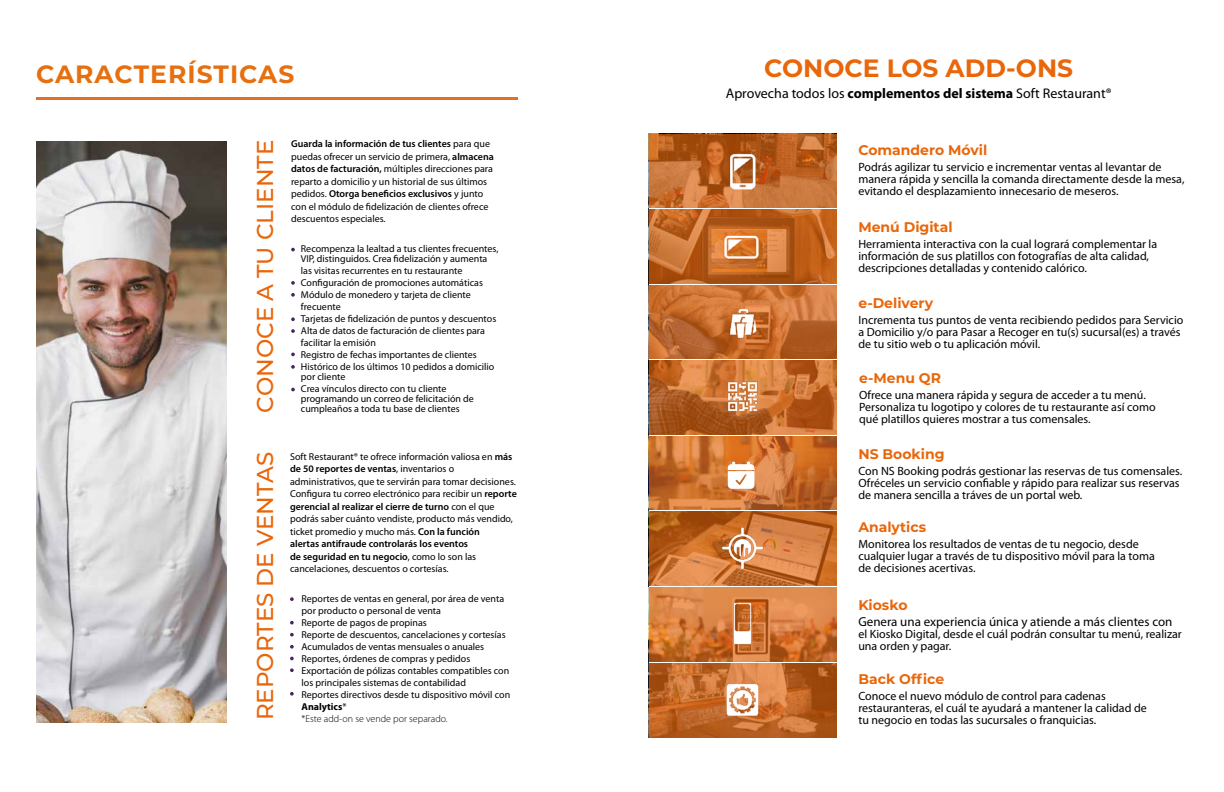
<style>
.page{position:relative;width:1224px;height:792px;background:#fff}
.page>*{position:absolute;margin:0;border:0;box-sizing:border-box;transform-origin:0 0}
.t1{font:700 25px "Montserrat";color:#e9660a}
.t2{font:700 25px "Montserrat";letter-spacing:.04em;color:#e66f10}
.t3{font:500 23px "Montserrat";color:#e9660a}
.t4{font:700 14px "Montserrat";color:#e9660a}
.t5{font:14px "Myriad Pro";color:#000}
.t6{font:13px "Myriad Pro";color:#000}
.t7{font:12px/12px "Myriad Pro";color:#000}
.t8{font:10px/12px "Myriad Pro";color:#000}
.s1{font-weight:600}
.s2{font-weight:700}
.s3{font-weight:300}
</style>
<div class="page">
<hr style="left:36px;top:97px;width:481px;height:2px;background:#e86e24">
<img style="left:36px;top:141px;width:191px;height:581px">
<svg style="left:291px;top:248px;width:4px;height:3px"></svg>
<svg style="left:291px;top:329px;width:4px;height:4px"></svg>
<svg style="left:291px;top:281px;width:4px;height:4px"></svg>
<svg style="left:291px;top:293px;width:4px;height:4px"></svg>
<svg style="left:291px;top:388px;width:4px;height:3px"></svg>
<svg style="left:291px;top:317px;width:4px;height:4px"></svg>
<svg style="left:291px;top:353px;width:4px;height:3px"></svg>
<svg style="left:291px;top:365px;width:4px;height:4px"></svg>
<svg style="left:290px;top:597px;width:4px;height:4px"></svg>
<svg style="left:290px;top:621px;width:4px;height:4px"></svg>
<svg style="left:290px;top:633px;width:4px;height:4px"></svg>
<svg style="left:290px;top:645px;width:4px;height:4px"></svg>
<svg style="left:290px;top:657px;width:4px;height:3px"></svg>
<svg style="left:290px;top:668px;width:4px;height:4px"></svg>
<svg style="left:290px;top:692px;width:4px;height:4px"></svg>
<svg style="left:649px;top:134px;width:188px;height:604px"></svg>
<img style="left:720px;top:148px;width:45px;height:46px">
<img style="left:720px;top:224px;width:45px;height:45px">
<img style="left:720px;top:300px;width:45px;height:45px">
<img style="left:720px;top:375px;width:45px;height:46px">
<img style="left:720px;top:526px;width:45px;height:46px">
<img style="left:720px;top:602px;width:45px;height:45px">
<img style="left:720px;top:677px;width:45px;height:46px">
<hr style="left:649px;top:662px;width:187px;height:1px;background:#fff">
<hr style="left:649px;top:586px;width:187px;height:1px;background:#fff">
<hr style="left:649px;top:511px;width:187px;height:1px;background:#fff">
<hr style="left:649px;top:435px;width:187px;height:1px;background:#fff">
<hr style="left:649px;top:359px;width:187px;height:1px;background:#fff">
<hr style="left:649px;top:285px;width:187px;height:1px;background:#fff">
<hr style="left:649px;top:208px;width:187px;height:1px;background:#fff">
<svg style="left:728px;top:462px;width:26px;height:27px"></svg>
<h1 class="t2" style="left:36px;top:56px;width:260px">CARACTERÍSTICAS</h1>
<h2 class="t3" style="left:249px;top:413px;width:274px;rotate:-90deg">CONOCE A TU CLIENTE</h2>
<h2 class="t3" style="left:249px;top:720px;width:270px;rotate:-90deg">REPORTES DE VENTAS</h2>
<p class="t8" style="left:291px;top:138px;width:204px;line-height:12.5px"><span class="s1">Guarda la información de tus clientes</span> para que puedas ofrecer un servicio de primera, <span class="s1">almacena datos de facturación,</span> múltiples direcciones para reparto a domicilio y un historial de sus últimos pedidos. <span class="s1">Otorga beneficios exclusivos</span> y junto con el módulo de fidelización de clientes ofrece descuentos especiales.</p>
<p class="t8" style="left:301px;top:244px;width:199px;line-height:10px">Recompenza la lealtad a tus clientes frecuentes,<br>VIP, distinguidos. Crea fidelización y aumenta</p>
<p class="t8" style="left:301px;top:265px;width:197px">las visitas recurrentes en tu restaurante Configuración de promociones automáticas Módulo de monedero y tarjeta de cliente frecuente<br>Tarjetas de fidelización de puntos y descuentos Alta de datos de facturación de clientes para facilitar la emisión<br>Registro de fechas importantes de clientes Histórico de los últimos 10 pedidos a domicilio</p>
<p class="t8" style="left:301px;top:371px;width:147px">por cliente<br>Crea vínculos directo con tu cliente</p>
<p class="t8" style="left:301px;top:394px;width:174px;line-height:10px">programando un correo de felicitación de cumpleaños a toda tu base de clientes</p>
<p class="t8" style="left:290px;top:450px;width:228px;line-height:12.5px">Soft Restaurant® te ofrece información valiosa en <span class="s1">más de 50 reportes de ventas</span>, inventarios o administrativos, que te servirán para tomar decisiones.<br>Configura tu correo electrónico para recibir un <span class="s1">reporte gerencial al realizar el cierre de turno</span> con el que podrás saber cuánto vendiste, producto más vendido, ticket promedio y mucho más. <span class="s1">Con la función<br>alertas antifraude controlarás los eventos<br>de seguridad en tu negocio</span>, como lo son las cancelaciones, descuentos o cortesías.</p>
<p class="t8" style="left:302px;top:592px;width:210px">Reportes de ventas en general, por área de venta por producto o personal de venta<br>Reporte de pagos de propinas<br>Reporte de descuentos, cancelaciones y cortesías Acumulados de ventas mensuales o anuales Reportes, órdenes de compras y pedidos Exportación de pólizas contables compatibles con los principales sistemas de contabilidad<br>Reportes directivos desde tu dispositivo móvil con <span class="s2">Analytics</span>*<br><span class="s3">*Este add-on se vende por separado.</span></p>
<h1 class="t1" style="left:764px;top:50px;width:310px">CONOCE LOS ADD-ONS</h1>
<h3 class="t5" style="left:726px;top:85px;width:387px">Aprovecha todos los <span class="s2">complementos del sistema</span> Soft Restaurant®</h3>
<h3 class="t4" style="left:858px;top:140px;width:130px">Comandero Móvil</h3>
<p class="t7" style="left:858px;top:162px;width:328px">Podrás agilizar tu servicio e incrementar ventas al levantar de manera rápida y sencilla la comanda directamente desde la mesa, evitando el desplazamiento innecesario de meseros.</p>
<h3 class="t4" style="left:858px;top:216px;width:96px">Menú Digital</h3>
<p class="t7" style="left:858px;top:238px;width:300px">Herramienta interactiva con la cual logrará complementar la información de sus platillos con fotografías de alta calidad, descripciones detalladas y contenido calórico.</p>
<h3 class="t4" style="left:858px;top:293px;width:76px">e-Delivery</h3>
<p class="t7" style="left:858px;top:315px;width:327px">Incrementa tus puntos de venta recibiendo pedidos para Servicio a Domicilio y/o para Pasar a Recoger en tu(s) sucursal(es) a través de tu sitio web o tu aplicación móvil.</p>
<h3 class="t4" style="left:859px;top:368px;width:83px">e-Menu QR</h3>
<p class="t7" style="left:859px;top:389px;width:298px">Ofrece una manera rápida y segura de acceder a tu menú.<br>Personaliza tu logotipo y colores de tu restaurante así como qué platillos quieres mostrar a tus comensales.</p>
<h3 class="t4" style="left:858px;top:444px;width:88px">NS Booking</h3>
<p class="t7" style="left:858px;top:466px;width:325px">Con NS Booking podrás gestionar las reservas de tus comensales.<br>Ofréceles un servicio confiable y rápido para realizar sus reservas de manera sencilla a tráves de un portal web.</p>
<h3 class="t4" style="left:858px;top:517px;width:69px">Analytics</h3>
<p class="t7" style="left:858px;top:538px;width:298px">Monitorea los resultados de ventas de tu negocio, desde cualquier lugar a través de tu dispositivo móvil para la toma de decisiones acertivas.</p>
<h3 class="t4" style="left:858px;top:595px;width:51px">Kiosko</h3>
<h3 class="t6" style="left:858px;top:614px;width:316px">Genera una experiencia única y atiende a más clientes con</h3>
<p class="t7" style="left:858px;top:628px;width:325px">el Kiosko Digital, desde el cuál podrán consultar tu menú, realizar una orden y pagar.</p>
<h3 class="t4" style="left:858px;top:669px;width:87px">Back Office</h3>
<p class="t7" style="left:858px;top:691px;width:290px">Conoce el nuevo módulo de control para cadenas restauranteras, el cuál te ayudará a mantener la calidad de tu negocio en todas las sucursales o franquicias.</p>
</div>
